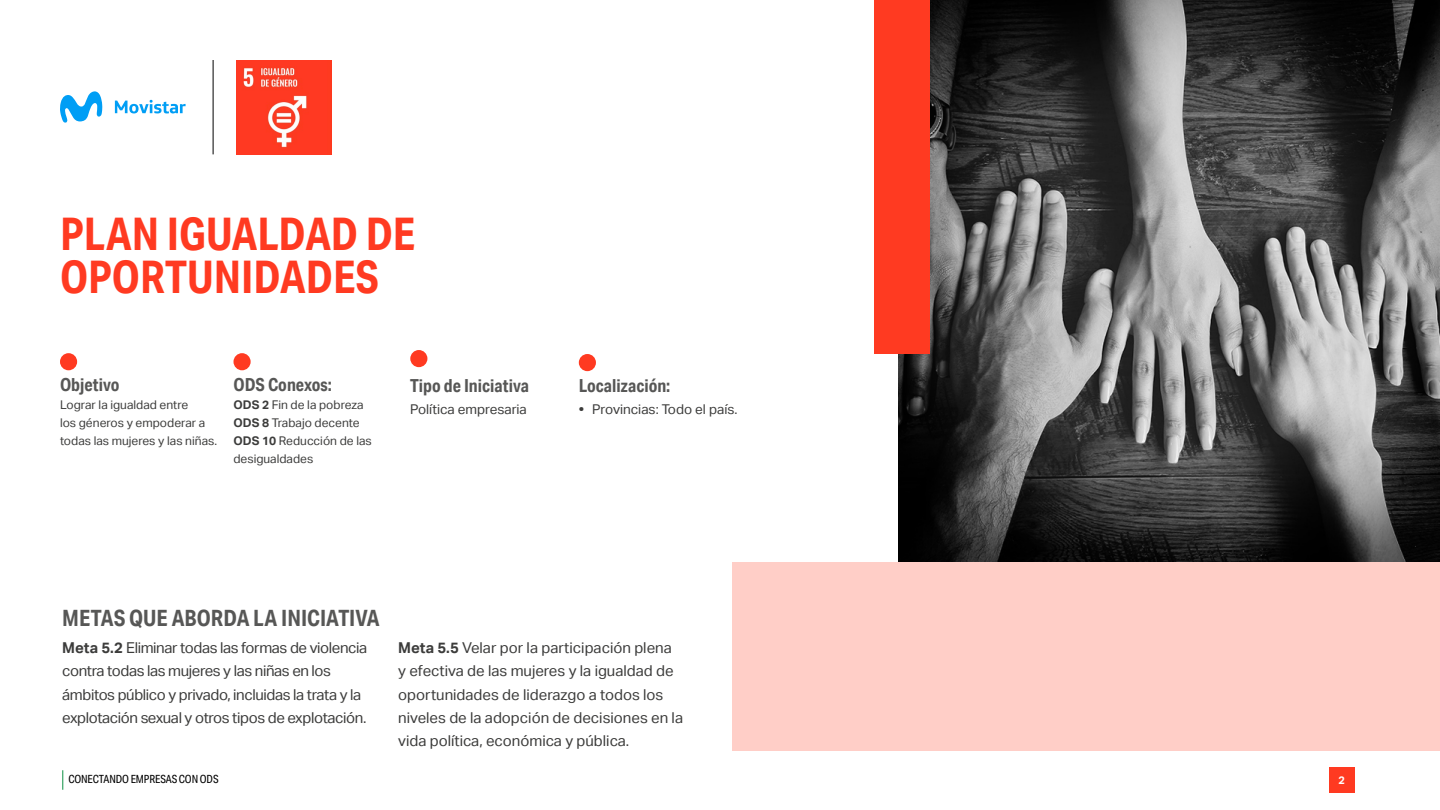
<style>
.page{position:relative;width:1440px;height:810px;background:#fff}
.page>*{position:absolute;margin:0;border:0;box-sizing:border-box;transform-origin:0 0}
.t1{font:700 45px/42.8px "Aktiv Grotesk Cd";color:#ff3a21}
.t2{font:700 22.5px "Aktiv Grotesk Cd";color:#575756}
.t3{font:700 18px "Aktiv Grotesk Cd";color:#575756}
.t4{font:15px/23.2px "Aktiv Grotesk";color:#3c3c3b}
.t5{font:15px/23.2px "Aktiv Grotesk";letter-spacing:-.02em;color:#3c3c3b}
.t6{font:13.5px "Aktiv Grotesk";color:#3c3c3b}
.t7{font:12px/18px "Aktiv Grotesk";color:#3c3c3b}
.t8{font:11.25px "Aktiv Grotesk Cd";letter-spacing:-.01em;color:#000}
.t9{font:700 10.88px "Aktiv Grotesk";color:#fff}
.s1{font-weight:700}
</style>
<div class="page">
<svg style="left:62px;top:770px;width:1px;height:20px"></svg>
<div style="left:1329px;top:767px;width:25px;height:26px;background:#ff3a21"></div>
<div style="left:732px;top:562px;width:708px;height:189px;background:#ffcec7"></div>
<img style="left:898px;top:0;width:542px;height:562px">
<div style="left:874px;top:0;width:56px;height:354px;background:#ff3a21"></div>
<div style="left:60px;top:353px;width:17px;height:17px;background:#ff3a21;border-radius:50%"></div>
<div style="left:579px;top:354px;width:17px;height:17px;background:#ff3a21;border-radius:50%"></div>
<div style="left:233px;top:353px;width:18px;height:17px;background:#ff3a21;border-radius:50%"></div>
<div style="left:410px;top:350px;width:17px;height:17px;background:#ff3a21;border-radius:50%"></div>
<img style="left:236px;top:60px;width:95px;height:95px">
<hr style="left:213px;top:60px;width:1px;height:94px;background:#000">
<svg style="left:60px;top:91px;width:42px;height:32px"></svg>
<svg style="left:115px;top:100px;width:71px;height:13px"></svg>
<p class="t1" style="left:60px;top:212px;width:357px">PLAN IGUALDAD DE<br>OPORTUNIDADES</p>
<p class="t3" style="left:60px;top:374px;width:61px">Objetivo</p>
<p class="t7" style="left:60px;top:396px;width:159px">Lograr la igualdad entre<br>los géneros y empoderar a todas las mujeres y las niñas.</p>
<p class="t3" style="left:233px;top:374px;width:100px">ODS Conexos:</p>
<p class="t7" style="left:233px;top:396px;width:140px"><span class="s1">ODS 2</span> Fin de la pobreza<br><span class="s1">ODS 8</span> Trabajo decente<br><span class="s1">ODS 10</span> Reducción de las desigualdades</p>
<p class="t3" style="left:410px;top:374px;width:120px">Tipo de Iniciativa</p>
<p class="t6" style="left:410px;top:401px;width:118px">Política empresaria</p>
<p class="t3" style="left:579px;top:374px;width:93px">Localización:</p>
<p class="t6" style="left:579px;top:401px;width:160px"><span class="s1">•</span> Provincias: Todo el país.</p>
<p class="t2" style="left:62px;top:604px;width:319px">METAS QUE ABORDA LA INICIATIVA</p>
<p class="t5" style="left:62px;top:636px;width:307px"><span class="s1">Meta 5.2</span> Eliminar todas las formas de violencia contra todas las mujeres y las niñas en los ámbitos público y privado, incluidas la trata y la explotación sexual y otros tipos de explotación.</p>
<p class="t4" style="left:398px;top:636px;width:286px"><span class="s1">Meta 5.5</span> Velar por la participación plena y efectiva de las mujeres y la igualdad de oportunidades de liderazgo a todos los niveles de la adopción de decisiones en la vida política, económica y pública.</p>
<p class="t8" style="left:68px;top:773px;width:152px">CONECTANDO EMPRESAS CON ODS</p>
<p class="t9" style="left:1338px;top:774px;width:8px">2</p>
</div>
